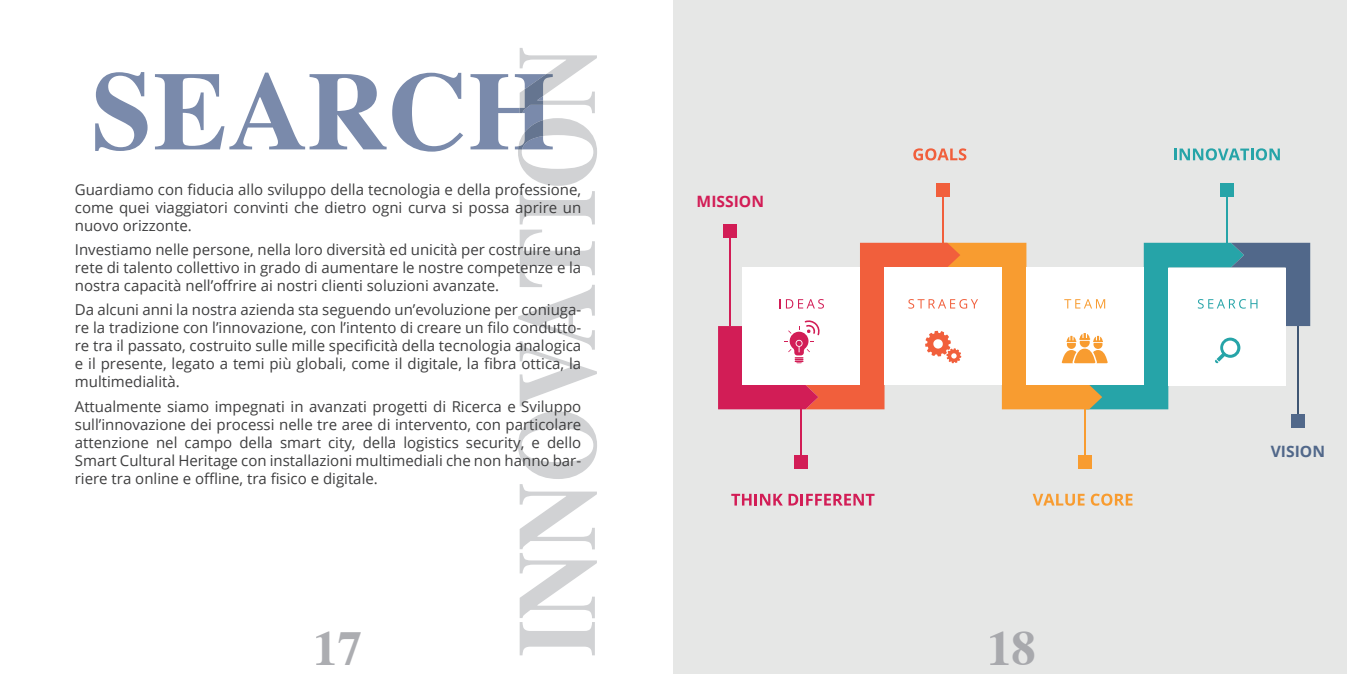
<style>
.page{position:relative;width:1347px;height:674px;background:#fff}
.page>*{position:absolute;margin:0;border:0;box-sizing:border-box;transform-origin:0 0}
.t1{font:700 48.75px "Times";color:#acadb1}
.t2{font:700 48.75px "Times";color:#a8a9ad}
.t3{font:700 15.62px "Open Sans";color:#d21d56}
.t4{font:700 15.62px "Open Sans";color:#51688a}
.t5{font:15px/18px "Open Sans";color:#3e3e3f;text-align:justify}
</style>
<div class="page">
<div style="left:673px;top:0;width:673px;height:673px;background:#e6e7e6"></div>
<hr style="left:1226px;top:190px;width:1px;height:77px;background:#26a4a8">
<div style="left:1220px;top:183px;width:13px;height:14px;background:#26a4a8"></div>
<hr style="left:1084px;top:384px;width:1px;height:77px;background:#f89c30">
<div style="left:1078px;top:454px;width:14px;height:14px;background:#f89c30"></div>
<hr style="left:942px;top:190px;width:2px;height:77px;background:#f15f3c">
<div style="left:936px;top:183px;width:14px;height:14px;background:#f15f3c"></div>
<hr style="left:800px;top:384px;width:2px;height:77px;background:#d21d56">
<div style="left:794px;top:454px;width:14px;height:14px;background:#d21d56"></div>
<hr style="left:729px;top:231px;width:2px;height:95px;background:#d21d56">
<div style="left:723px;top:224px;width:14px;height:14px;background:#d21d56"></div>
<hr style="left:1297px;top:326px;width:1px;height:94px;background:#3f5673">
<div style="left:1291px;top:413px;width:13px;height:14px;background:#51688a"></div>
<svg style="left:718px;top:242px;width:592px;height:167px"></svg>
<svg style="left:731px;top:493px;width:51px;height:12px"></svg>
<svg style="left:788px;top:493px;width:86px;height:12px"></svg>
<svg style="left:913px;top:148px;width:53px;height:12px"></svg>
<svg style="left:1174px;top:148px;width:105px;height:12px"></svg>
<svg style="left:1032px;top:493px;width:52px;height:12px"></svg>
<svg style="left:1090px;top:493px;width:42px;height:12px"></svg>
<svg style="left:519px;top:484px;width:78px;height:171px"></svg>
<svg style="left:95px;top:72px;width:53px;height:79px"></svg>
<svg style="left:155px;top:73px;width:231px;height:76px"></svg>
<svg style="left:392px;top:73px;width:71px;height:78px"></svg>
<svg style="left:470px;top:48px;width:127px;height:430px"></svg>
<p class="t5" style="left:75px;top:180px;width:508px">Guardiamo con fiducia allo sviluppo della tecnologia e della professione, come quei viaggiatori convinti che dietro ogni curva si possa aprire un nuovo orizzonte.</p>
<p class="t5" style="left:75px;top:240px;width:508px">Investiamo nelle persone, nella loro diversità ed unicità per costruire una rete di talento collettivo in grado di aumentare le nostre competenze e la nostra capacità nell’offrire ai nostri clienti soluzioni avanzate.</p>
<p class="t5" style="left:75px;top:300px;width:508px">Da alcuni anni la nostra azienda sta seguendo un’evoluzione per coniuga&shy;re la tradizione con l’innovazione, con l’intento di creare un filo condutto&shy;re tra il passato, costruito sulle mille specificità della tecnologia analogica e il presente, legato a temi più globali, come il digitale, la fibra ottica, la multimedialità.</p>
<p class="t5" style="left:75px;top:396px;width:508px">Attualmente siamo impegnati in avanzati progetti di Ricerca e Sviluppo sull’innovazione dei processi nelle tre aree di intervento, con particolare attenzione nel campo della smart city, della logistics security, e dello Smart Cultural Heritage con installazioni multimediali che non hanno bar&shy;riere tra online e offline, tra fisico e digitale.</p>
<p class="t3" style="left:696px;top:190px;width:69px">MISSION</p>
<h1 class="t1" style="left:313px;top:601px;width:50px">17</h1>
<h1 class="t2" style="left:987px;top:601px;width:50px">18</h1>
<p class="t4" style="left:1270px;top:440px;width:56px">VISION</p>
</div>
